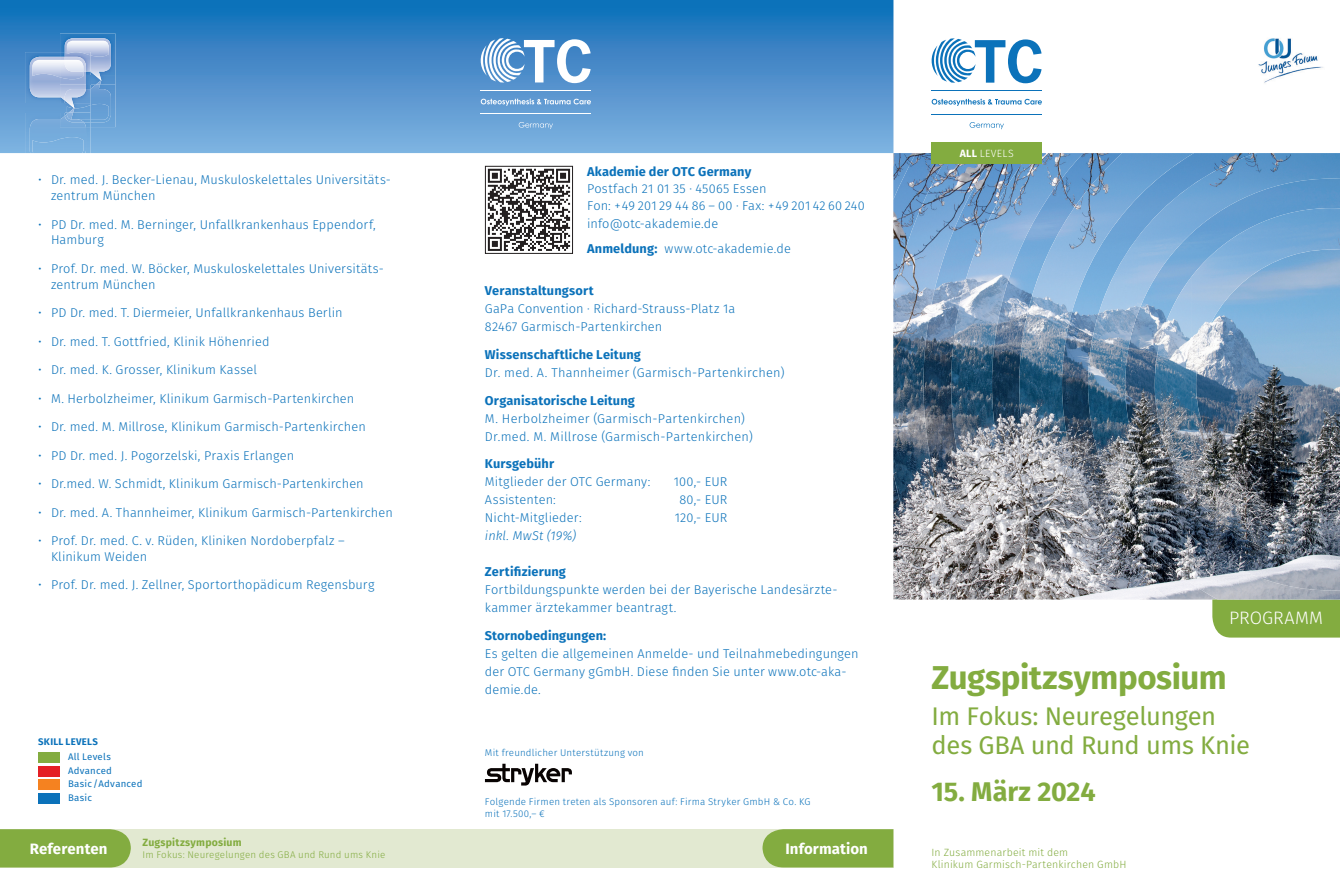
<style>
.page{position:relative;width:1340px;height:893px;background:#fff}
.page>*{position:absolute;margin:0;border:0;box-sizing:border-box;transform-origin:0 0}
.t1{font:700 33px "Fira Sans";letter-spacing:-.01em;color:#83ac40}
.t2{font:700 27px "Fira Sans";letter-spacing:-.005em;color:#83ac40}
.t3{font:25.5px/28.5px "Fira Sans";letter-spacing:-.02em;color:#83ac40}
.t4{font:300 18px "Fira Sans";color:#fff}
.t5{font:700 15px "Fira Sans";letter-spacing:.005em;color:#fff}
.t6{font:300 12.75px/18px "Fira Sans";letter-spacing:.01em;color:#0b72ba}
.t7{font:700 12.75px "Fira Sans";letter-spacing:.01em;color:#0b72ba}
.t8{font:italic 300 12.75px "Fira Sans";letter-spacing:.005em;color:#0b72ba}
.t9{font:300 10.5px/12px "Fira Sans";letter-spacing:.015em;color:#83ac40}
.t10{font:700 10.5px "Fira Sans";letter-spacing:.02em;color:#83ac40}
.t11{font:300 10.5px "Fira Sans";letter-spacing:.025em;color:#fff}
.t12{font:300 9.75px/12px "Fira Sans";letter-spacing:.02em;color:#0b72ba}
.t13{font:300 9.75px "Fira Sans";letter-spacing:.02em;color:#83ac40}
.t14{font:9.6px/13.5px "Fira Sans";letter-spacing:.025em;color:#0b72ba}
.t15{font:700 9.6px "Fira Sans";letter-spacing:.02em;color:#0b72ba}
.s1{font-weight:700}
</style>
<div class="page">
<svg style="left:0;top:0;width:893px;height:153px"></svg>
<img style="left:1138px;top:153px;width:201px;height:447px">
<div style="left:1212px;top:600px;width:127px;height:38px;background:#83ac40"></div>
<div style="left:0;top:829px;width:893px;height:38px;background:#e2e9d1"></div>
<div style="left:0;top:829px;width:131px;height:38px;background:#83ac40"></div>
<div style="left:762px;top:829px;width:131px;height:38px;background:#83ac40"></div>
<img style="left:1150px;top:159px;width:89px;height:93px">
<img style="left:1238px;top:153px;width:101px;height:47px">
<img style="left:1106px;top:252px;width:32px;height:280px">
<img style="left:1137px;top:252px;width:36px;height:61px">
<img style="left:1137px;top:456px;width:52px;height:126px">
<img style="left:1188px;top:533px;width:51px;height:67px">
<img style="left:1238px;top:569px;width:101px;height:31px">
<img style="left:1083px;top:153px;width:67px;height:99px">
<img style="left:1149px;top:153px;width:44px;height:33px">
<img style="left:1083px;top:252px;width:23px;height:348px">
<img style="left:1106px;top:532px;width:44px;height:68px">
<img style="left:1149px;top:583px;width:20px;height:17px">
<img style="left:995px;top:153px;width:88px;height:447px">
<img style="left:893px;top:153px;width:102px;height:447px">
<img style="left:893px;top:153px;width:23px;height:47px">
<img style="left:1191px;top:208px;width:148px;height:94px">
<img style="left:1154px;top:277px;width:37px;height:215px">
<img style="left:1191px;top:301px;width:50px;height:235px">
<img style="left:1240px;top:485px;width:50px;height:71px">
<img style="left:1290px;top:513px;width:49px;height:48px">
<img style="left:893px;top:569px;width:14px;height:31px">
<img style="left:60px;top:34px;width:55px;height:42px">
<img style="left:65px;top:38px;width:46px;height:38px">
<img style="left:67px;top:41px;width:42px;height:16px">
<img style="left:91px;top:85px;width:24px;height:42px">
<img style="left:102px;top:76px;width:13px;height:9px">
<img style="left:91px;top:85px;width:20px;height:37px">
<img style="left:91px;top:104px;width:18px;height:16px">
<img style="left:25px;top:52px;width:35px;height:52px">
<img style="left:60px;top:52px;width:31px;height:24px">
<img style="left:65px;top:52px;width:26px;height:20px">
<img style="left:67px;top:52px;width:24px;height:3px">
<img style="left:60px;top:85px;width:31px;height:19px">
<svg style="left:86px;top:76px;width:16px;height:9px"></svg>
<img style="left:86px;top:89px;width:5px;height:15px">
<img style="left:30px;top:57px;width:30px;height:40px">
<img style="left:60px;top:57px;width:26px;height:43px">
<img style="left:65px;top:57px;width:21px;height:15px">
<img style="left:65px;top:89px;width:21px;height:15px">
<img style="left:32px;top:60px;width:51px;height:17px">
<img style="left:65px;top:60px;width:18px;height:12px">
<img style="left:60px;top:76px;width:23px;height:3px">
<img style="left:25px;top:113px;width:66px;height:41px">
<img style="left:86px;top:122px;width:5px;height:5px">
<img style="left:80px;top:113px;width:11px;height:9px">
<img style="left:80px;top:105px;width:11px;height:8px">
<img style="left:25px;top:104px;width:35px;height:9px">
<img style="left:30px;top:119px;width:56px;height:35px">
<img style="left:60px;top:116px;width:26px;height:11px">
<img style="left:65px;top:114px;width:19px;height:8px">
<svg style="left:60px;top:104px;width:20px;height:16px"></svg>
<img style="left:32px;top:137px;width:51px;height:17px">
<svg style="left:931px;top:38px;width:110px;height:45px"></svg>
<hr style="left:931px;top:91px;width:110px;height:1px;background:#0b72ba">
<hr style="left:931px;top:114px;width:110px;height:1px;background:#0b72ba">
<svg style="left:931px;top:99px;width:110px;height:7px"></svg>
<svg style="left:969px;top:122px;width:34px;height:7px"></svg>
<svg style="left:480px;top:38px;width:110px;height:45px"></svg>
<hr style="left:480px;top:90px;width:111px;height:1px;background:#fff">
<hr style="left:480px;top:114px;width:111px;height:1px;background:#fff">
<svg style="left:481px;top:99px;width:110px;height:7px"></svg>
<svg style="left:518px;top:122px;width:35px;height:7px"></svg>
<svg style="left:485px;top:764px;width:87px;height:21px"></svg>
<svg style="left:484px;top:165px;width:89px;height:89px"></svg>
<img style="left:1258px;top:38px;width:65px;height:45px">
<div style="left:931px;top:142px;width:110px;height:22px;background:#83ac40"></div>
<div style="left:38px;top:752px;width:22px;height:11px;background:#83ac40"></div>
<div style="left:38px;top:766px;width:22px;height:11px;background:#e41f25"></div>
<div style="left:38px;top:779px;width:22px;height:11px;background:#f58220"></div>
<div style="left:38px;top:793px;width:22px;height:11px;background:#0b72ba"></div>
<p class="t6" style="left:51px;top:172px;width:341px;line-height:15.8px;text-indent:-13px">• Dr. med. J. Becker-Lienau, Muskuloskelettales Universitäts&shy;zentrum München</p>
<p class="t6" style="left:51px;top:216px;width:326px;line-height:15.8px;text-indent:-13px">• PD Dr. med. M. Berninger, Unfallkrankenhaus Eppendorf,<br>Hamburg</p>
<p class="t6" style="left:51px;top:260px;width:334px;line-height:15.8px;text-indent:-13px">• Prof. Dr. med. W. Böcker, Muskuloskelettales Universitäts&shy;zentrum München</p>
<p class="t6" style="left:38px;top:304px;width:306px">• PD Dr. med. T. Diermeier, Unfallkrankenhaus Berlin</p>
<p class="t6" style="left:38px;top:332px;width:233px">• Dr. med. T. Gottfried, Klinik Höhenried</p>
<p class="t6" style="left:38px;top:361px;width:220px">• Dr. med. K. Grosser, Klinikum Kassel</p>
<p class="t6" style="left:38px;top:389px;width:317px">• M. Herbolzheimer, Klinikum Garmisch-Partenkirchen</p>
<p class="t6" style="left:38px;top:418px;width:329px">• Dr. med. M. Millrose, Klinikum Garmisch-Partenkirchen</p>
<p class="t6" style="left:38px;top:446px;width:257px">• PD Dr. med. J. Pogorzelski, Praxis Erlangen</p>
<p class="t6" style="left:38px;top:475px;width:327px">• Dr.med. W. Schmidt, Klinikum Garmisch-Partenkirchen</p>
<p class="t6" style="left:38px;top:503px;width:356px">• Dr. med. A. Thannheimer, Klinikum Garmisch-Partenkirchen</p>
<p class="t6" style="left:51px;top:533px;width:295px;line-height:15.8px;text-indent:-13px">• Prof. Dr. med. C. v. Rüden, Kliniken Nordoberpfalz –<br>Klinikum Weiden</p>
<p class="t6" style="left:38px;top:576px;width:338px">• Prof. Dr. med. J. Zellner, Sportorthopädicum Regensburg</p>
<p class="t15" style="left:38px;top:734px;width:61px">SKILL LEVELS</p>
<p class="t14" style="left:68px;top:750px;width:76px">All Levels<br>Advanced<br>Basic/Advanced<br>Basic</p>
<p class="t7" style="left:587px;top:161px;width:166px">Akademie der OTC Germany</p>
<p class="t6" style="left:587px;top:180px;width:279px;line-height:17.2px">Postfach 21 01 35 · 45065 Essen<br>Fon: +49 201 29 44 86 – 00 · Fax: +49 201 42 60 240 info@otc-akademie.de</p>
<p class="t6" style="left:587px;top:240px;width:205px"><span class="s1">Anmeldung:</span> www.otc-akademie.de</p>
<p class="t7" style="left:485px;top:280px;width:110px">Veranstaltungsort</p>
<p class="t6" style="left:485px;top:299px;width:252px">GaPa Convention · Richard-Strauss-Platz 1a<br>82467 Garmisch-Partenkirchen</p>
<p class="t7" style="left:485px;top:343px;width:157px">Wissenschaftliche Leitung</p>
<p class="t6" style="left:485px;top:363px;width:301px">Dr. med. A. Thannheimer (Garmisch-Partenkirchen)</p>
<p class="t7" style="left:485px;top:389px;width:151px">Organisatorische Leitung</p>
<p class="t6" style="left:485px;top:409px;width:269px">M. Herbolzheimer (Garmisch-Partenkirchen)<br>Dr.med. M. Millrose (Garmisch-Partenkirchen)</p>
<p class="t7" style="left:485px;top:453px;width:71px">Kursgebühr</p>
<p class="t6" style="left:485px;top:473px;width:167px">Mitglieder der OTC Germany:</p>
<p class="t6" style="left:674px;top:473px;width:55px">100,- EUR</p>
<p class="t6" style="left:485px;top:491px;width:72px">Assistenten:</p>
<p class="t6" style="left:679px;top:491px;width:50px">80,- EUR</p>
<p class="t6" style="left:485px;top:509px;width:98px">Nicht-Mitglieder:</p>
<p class="t6" style="left:675px;top:509px;width:54px">120,- EUR</p>
<p class="t8" style="left:485px;top:527px;width:93px">inkl. MwSt (19%)</p>
<p class="t7" style="left:485px;top:561px;width:82px">Zertifizierung</p>
<p class="t6" style="left:485px;top:581px;width:354px">Fortbildungspunkte werden bei der Bayerische Landesärzte&shy;kammer ärztekammer beantragt.</p>
<p class="t7" style="left:485px;top:625px;width:123px">Stornobedingungen:</p>
<p class="t6" style="left:485px;top:645px;width:375px">Es gelten die allgemeinen Anmelde- und Teilnahmebedingungen der OTC Germany gGmbH. Diese finden Sie unter www.otc-aka&shy;demie.de.</p>
<p class="t12" style="left:485px;top:747px;width:160px">Mit freundlicher Unterstützung von</p>
<p class="t12" style="left:485px;top:796px;width:327px">Folgende Firmen treten als Sponsoren auf: Firma Stryker GmbH &amp; Co. KG mit 17.500,– €</p>
<p class="t10" style="left:142px;top:834px;width:101px">Zugspitzsymposium</p>
<p class="t13" style="left:142px;top:848px;width:244px">Im Fokus: Neuregelungen des GBA und Rund ums Knie</p>
<p class="t5" style="left:30px;top:836px;width:79px">Referenten</p>
<p class="t5" style="left:785px;top:836px;width:84px">Information</p>
<p class="t11" style="left:959px;top:146px;width:55px"><span class="s1">ALL</span> LEVELS</p>
<h3 class="t4" style="left:1229px;top:605px;width:95px">PROGRAMM</h3>
<h1 class="t1" style="left:931px;top:650px;width:297px">Zugspitzsymposium</h1>
<h3 class="t3" style="left:931px;top:701px;width:320px">Im Fokus: Neuregelungen des GBA und Rund ums Knie</h3>
<h2 class="t2" style="left:931px;top:769px;width:166px">15. März 2024</h2>
<p class="t9" style="left:931px;top:846px;width:196px">In Zusammenarbeit mit dem<br>Klinikum Garmisch-Partenkirchen GmbH</p>
</div>
